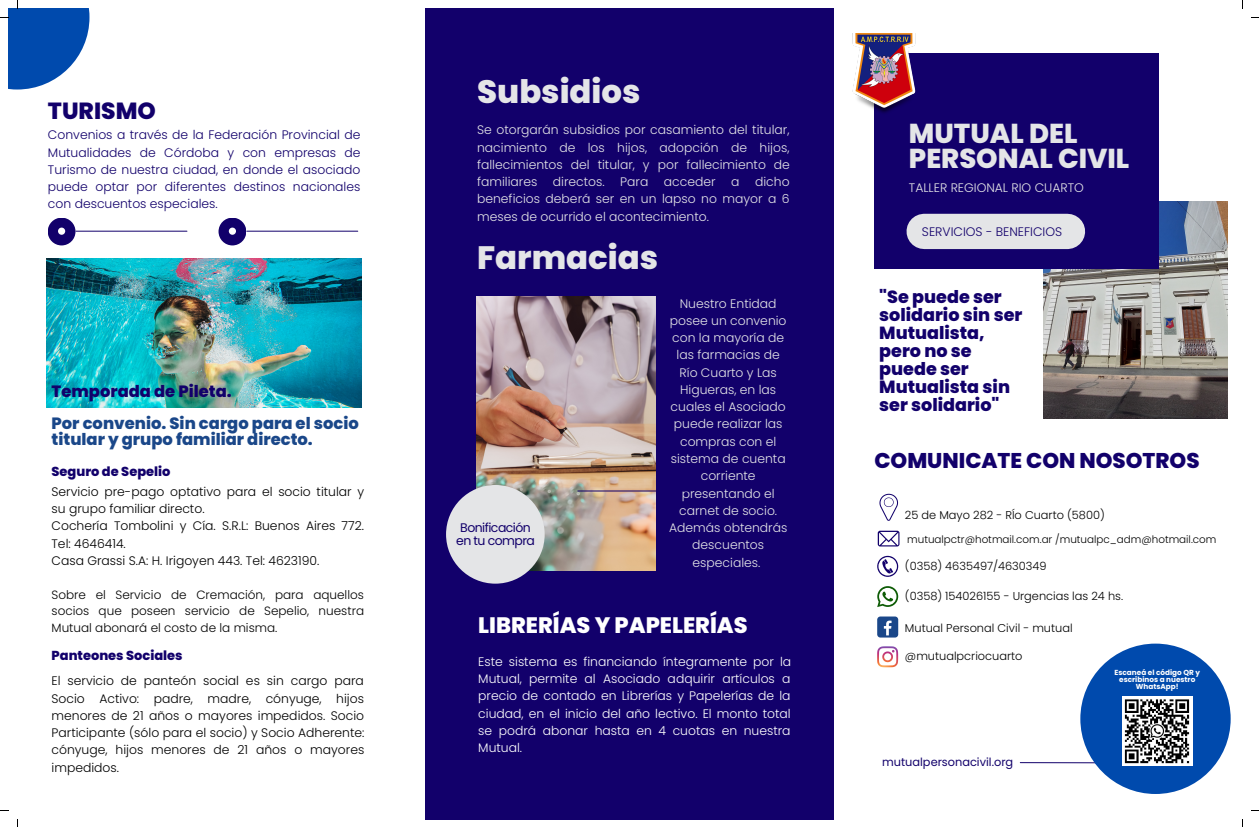
<style>
.page{position:relative;width:1259px;height:827px;background:#fff}
.page>*{position:absolute;margin:0;border:0;box-sizing:border-box;transform-origin:0 0}
.t1{font:800 32.3px "Poppins";color:#e4e5e7}
.t2{font:800 27.3px/24.8px "Poppins";color:#e4e5e7}
.t3{font:800 23.3px "Poppins";color:#12006b}
.t4{font:800 22.3px "Poppins";color:#fff}
.t5{font:800 21.3px "Poppins";color:#12006b}
.t6{font:800 17.6px/18px "Poppins";color:#12006b}
.t7{font:800 16.3px/15.8px "Poppins";color:#1a4789}
.t8{font:800 16.3px "Poppins";color:#12006b}
.t9{font:800 13px "Poppins";color:#12006b}
.t10{font:12.5px/12.8px "Poppins";letter-spacing:-.04em;color:#12006b;text-align:center}
.t11{font:300 12.4px/17.2px "Poppins";color:#e4e5e7;text-align:justify}
.t12{font:300 12.4px/17.2px "Poppins";color:#000}
.t13{font:300 12.4px/17.2px "Poppins";color:#fff;text-align:justify}
.t14{font:300 12.4px/17.2px "Poppins";color:#12006b;text-align:justify}
.t15{font:300 12px/16.5px "Poppins";color:#000;text-align:justify}
.t16{font:300 11.4px "Poppins";color:#000}
.t17{font:11.4px "Poppins";color:#12006b}
.t18{font:300 10.4px "Poppins";color:#000}
.t19{font:700 7.3px/7.3px "Poppins";color:#fff;text-align:center}
</style>
<div class="page">
<img style="left:1043px;top:202px;width:183px;height:216px">
<svg style="left:8px;top:8px;width:81px;height:81px;fill:#004aad"></svg>
<div style="left:873px;top:53px;width:285px;height:216px;background:#12006b"></div>
<div style="left:425px;top:8px;width:408px;height:810px;background:#12006b"></div>
<div style="left:923px;top:213px;width:144px;height:36px;background:#e4e5e7"></div>
<img style="left:476px;top:296px;width:179px;height:273px">
<img style="left:47px;top:258px;width:314px;height:149px">
<div style="left:446px;top:484px;width:98px;height:99px;background:#e4e5e7;border-radius:50%"></div>
<img style="left:852px;top:33px;width:64px;height:83px">
<svg style="left:879px;top:493px;width:18px;height:27px"></svg>
<svg style="left:877px;top:530px;width:22px;height:16px"></svg>
<svg style="left:877px;top:586px;width:21px;height:20px"></svg>
<svg style="left:877px;top:555px;width:21px;height:21px"></svg>
<div style="left:877px;top:616px;width:21px;height:21px;background:#1a4789;border-radius:3px"></div>
<svg style="left:883px;top:620px;width:8px;height:15px"></svg>
<svg style="left:877px;top:646px;width:20px;height:21px"></svg>
<hr style="left:76px;top:231px;width:111px;height:1px;background:#12006b">
<hr style="left:247px;top:231px;width:111px;height:1px;background:#12006b">
<div style="left:48px;top:217px;width:27px;height:28px;background:#12006b;border-radius:50%"></div>
<div style="left:218px;top:217px;width:28px;height:28px;background:#12006b;border-radius:50%"></div>
<div style="left:58px;top:227px;width:7px;height:8px;background:#fff;border-radius:50%"></div>
<div style="left:229px;top:227px;width:7px;height:8px;background:#fff;border-radius:50%"></div>
<hr style="left:577px;top:490px;width:111px;height:1px;background:#12006b">
<svg style="left:1019px;top:761px;width:76px;height:2px"></svg>
<div style="left:1080px;top:643px;width:150px;height:150px;background:#004aad;border-radius:50%"></div>
<img style="left:1122px;top:696px;width:70px;height:68px">
<p class="t3" style="left:48px;top:94px;width:109px">TURISMO</p>
<p class="t14" style="left:48px;top:126px;width:314px">Convenios a través de la Federación Provincial de Mutualidades de Córdoba y con empresas de Turismo de nuestra ciudad, en donde el asociado puede optar por diferentes destinos nacionales con descuentos especiales.</p>
<p class="t8" style="left:52px;top:380px;width:182px">Temporada de Pileta.</p>
<p class="t7" style="left:52px;top:415px;width:309px">Por convenio. Sin cargo para el socio titular y grupo familiar directo.</p>
<p class="t9" style="left:52px;top:462px;width:120px">Seguro de Sepelio</p>
<p class="t12" style="left:52px;top:482px;width:314px">Servicio pre-pago optativo para el socio titular y su grupo familiar directo.</p>
<p class="t12" style="left:52px;top:517px;width:314px">Cochería Tombolini y Cía. S.R.L: Buenos Aires 772.<br>Tel: 4646414.</p>
<p class="t12" style="left:52px;top:551px;width:269px">Casa Grassi S.A: H. Irigoyen 443. Tel: 4623190.</p>
<p class="t15" style="left:52px;top:586px;width:314px">Sobre el Servicio de Cremación, para aquellos socios que poseen servicio de Sepelio, nuestra Mutual abonará el costo de la misma.</p>
<p class="t9" style="left:52px;top:645px;width:132px">Panteones Sociales</p>
<p class="t12" style="left:52px;top:672px;width:314px;text-align:justify">El servicio de panteón social es sin cargo para Socio Activo: padre, madre, cónyuge, hijos menores de 21 años o mayores impedidos. Socio Participante (sólo para el socio) y Socio Adherente: cónyuge, hijos menores de 21 años o mayores impedidos.</p>
<p class="t1" style="left:477px;top:69px;width:165px">Subsidios</p>
<p class="t11" style="left:477px;top:121px;width:314px">Se otorgarán subsidios por casamiento del titular, nacimiento de los hijos, adopción de hijos, fallecimientos del titular, y por fallecimiento de familiares</p>
<p class="t11" style="left:477px;top:173px;width:314px;text-indent:278px">dicho beneficios deberá ser en un lapso no mayor a 6 meses de ocurrido el acontecimiento.</p>
<p class="t11" style="left:553px;top:173px;width:53px">directos.</p>
<p class="t11" style="left:620px;top:173px;width:30px">Para</p>
<p class="t11" style="left:663px;top:173px;width:53px">acceder</p>
<p class="t11" style="left:731px;top:173px;width:10px">a</p>
<p class="t1" style="left:477px;top:234px;width:182px">Farmacias</p>
<p class="t10" style="left:456px;top:521px;width:80px">Bonificación en tu compra</p>
<p class="t11" style="left:668px;top:294px;width:120px;text-align:center">Nuestro Entidad posee un convenio con la mayoría de las farmacias de<br>Río Cuarto y Las<br>Higueras, en las cuales el Asociado puede realizar las compras con el sistema de cuenta corriente presentando el carnet de socio.<br>Además obtendrás descuentos especiales.</p>
<p class="t4" style="left:478px;top:609px;width:271px">LIBRERÍAS Y PAPELERÍAS</p>
<p class="t13" style="left:478px;top:652px;width:314px">Este sistema es financiando íntegramente por la Mutual, permite al Asociado adquirir artículos a precio de contado en Librerías y Papelerías de la ciudad, en el inicio del año lectivo. El monto total se podrá abonar hasta en 4 cuotas en nuestra Mutual.</p>
<p class="t2" style="left:908px;top:121px;width:222px">MUTUAL DEL<br>PERSONAL CIVIL</p>
<p class="t11" style="left:908px;top:179px;width:176px">TALLER REGIONAL RIO CUARTO</p>
<p class="t14" style="left:921px;top:222px;width:142px">SERVICIOS - BENEFICIOS</p>
<p class="t6" style="left:879px;top:287px;width:145px">"Se puede ser solidario sin ser<br>Mutualista, pero no se puede ser<br>Mutualista sin ser solidario"</p>
<p class="t5" style="left:874px;top:445px;width:326px">COMUNICATE CON NOSOTROS</p>
<p class="t16" style="left:904px;top:507px;width:201px">25 de Mayo 282 - RÍo Cuarto (5800)</p>
<p class="t18" style="left:907px;top:532px;width:311px">mutualpctr@hotmail.com.ar /mutualpc_adm@hotmail.com</p>
<p class="t16" style="left:904px;top:557px;width:143px">(0358) 4635497/4630349</p>
<p class="t16" style="left:904px;top:588px;width:219px">(0358) 154026155 - Urgencias las 24 hs.</p>
<p class="t16" style="left:904px;top:619px;width:169px">Mutual Personal Civil - mutual</p>
<p class="t16" style="left:904px;top:647px;width:119px">@mutualpcriocuarto</p>
<p class="t17" style="left:881px;top:753px;width:133px">mutualpersonacivil.org</p>
<p class="t19" style="left:1114px;top:668px;width:87px">Escaneá el código QR y escribinos a nuestro<br>WhatsApp!</p>
</div>
